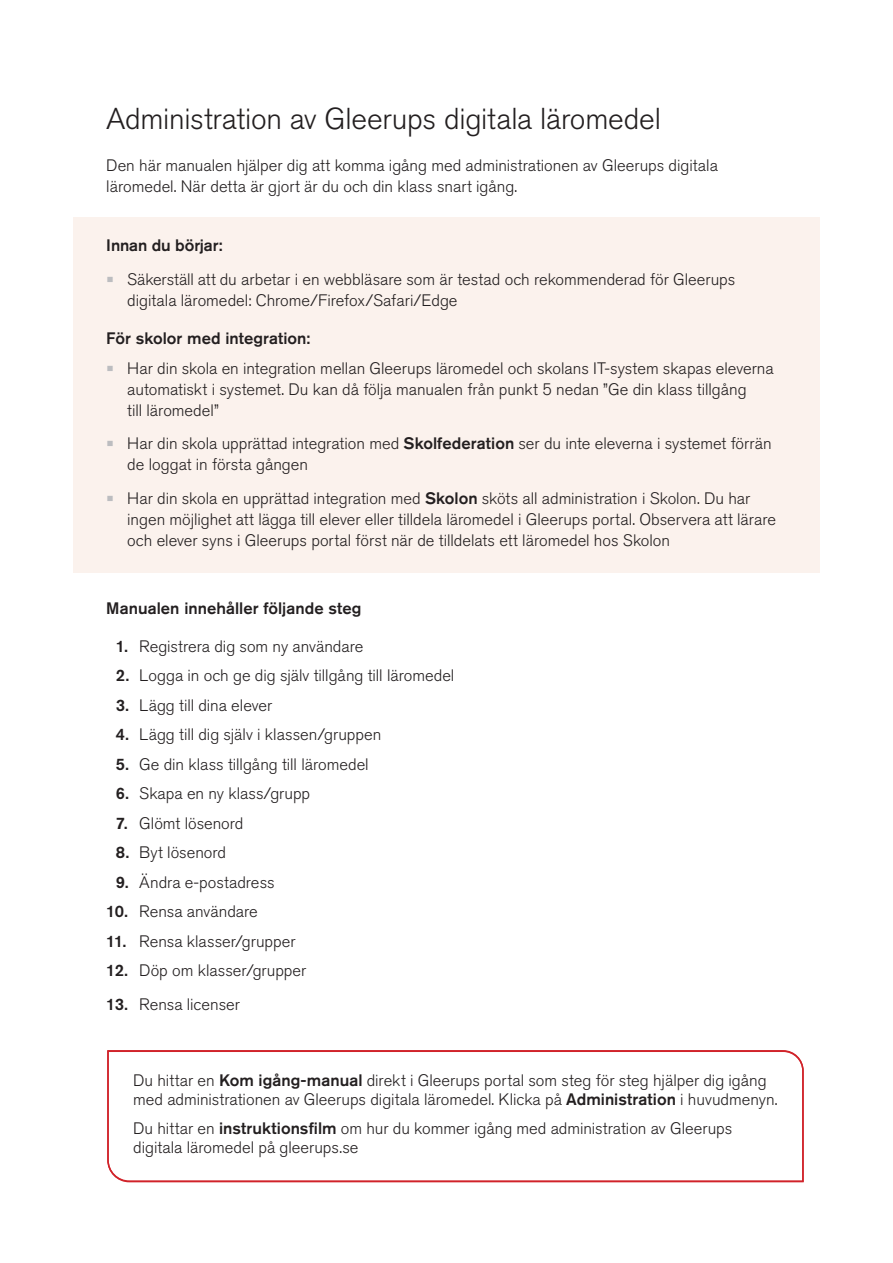
<style>
.page{position:relative;width:893px;height:1263px;background:#fff}
.page>*{position:absolute;margin:0;border:0;box-sizing:border-box;transform-origin:0 0}
.t1{font:300 30px "Akzidenz Grotesk BQ";letter-spacing:-.01em;color:#231f20}
.t2{font:300 16.5px/21px "Akzidenz Grotesk BQ";color:#231f20}
.t3{font:500 16.5px "Akzidenz Grotesk BQ";color:#231f20}
.s1{font-size:24px;color:#bcbdc0}
.s2{font-weight:500}
</style>
<div class="page">
<div style="left:73px;top:218px;width:747px;height:355px;background:#fbf2ed"></div>
<svg style="left:107px;top:1050px;width:697px;height:133px"></svg>
<h1 class="t1" style="left:106px;top:101px;width:556px">Administration av Gleerups digitala läromedel</h1>
<p class="t2" style="left:106px;top:155px;width:613px">Den här manualen hjälper dig att komma igång med administrationen av Gleerups digitala läromedel. När detta är gjort är du och din klass snart igång.</p>
<p class="t3" style="left:106px;top:235px;width:118px">Innan du börjar:</p>
<p class="t2" style="left:127px;top:269px;width:610px;text-indent:-21px"><span class="s1">•</span> Säkerställ att du arbetar i en webbläsare som är testad och rekommenderad för Gleerups digitala läromedel: Chrome/Firefox/Safari/Edge</p>
<p class="t3" style="left:106px;top:328px;width:206px">För skolor med integration:</p>
<p class="t2" style="left:127px;top:358px;width:648px;text-indent:-21px"><span class="s1">•</span> Har din skola en integration mellan Gleerups läromedel och skolans IT-system skapas eleverna automatiskt i systemet. Du kan då följa manualen från punkt 5 nedan ”Ge din klass tillgång<br>till läromedel”</p>
<p class="t2" style="left:127px;top:433px;width:646px;text-indent:-21px"><span class="s1">•</span> Har din skola upprättad integration med <span class="s2">Skolfederation</span> ser du inte eleverna i systemet förrän de loggat in första gången</p>
<p class="t2" style="left:127px;top:488px;width:650px;text-indent:-21px"><span class="s1">•</span> Har din skola en upprättad integration med <span class="s2">Skolon</span> sköts all administration i Skolon. Du har ingen möjlighet att lägga till elever eller tilldela läromedel i Gleerups portal. Observera att lärare och elever syns i Gleerups portal först när de tilldelats ett läromedel hos Skolon</p>
<p class="t3" style="left:106px;top:598px;width:257px">Manualen innehåller följande steg</p>
<p class="t2" style="left:116px;top:636px;width:249px"><span class="s2">1.</span> Registrera dig som ny användare</p>
<p class="t2" style="left:116px;top:665px;width:340px"><span class="s2">2.</span> Logga in och ge dig själv tillgång till läromedel</p>
<p class="t2" style="left:116px;top:695px;width:158px"><span class="s2">3.</span> Lägg till dina elever</p>
<p class="t2" style="left:116px;top:724px;width:267px"><span class="s2">4.</span> Lägg till dig själv i klassen/gruppen</p>
<p class="t2" style="left:116px;top:754px;width:254px"><span class="s2">5.</span> Ge din klass tillgång till läromedel</p>
<p class="t2" style="left:116px;top:783px;width:196px"><span class="s2">6.</span> Skapa en ny klass/grupp</p>
<p class="t2" style="left:116px;top:813px;width:129px"><span class="s2">7.</span> Glömt lösenord</p>
<p class="t2" style="left:116px;top:842px;width:112px"><span class="s2">8.</span> Byt lösenord</p>
<p class="t2" style="left:116px;top:872px;width:161px"><span class="s2">9.</span> Ändra e-postadress</p>
<p class="t2" style="left:106px;top:901px;width:153px"><span class="s2">10.</span> Rensa användare</p>
<p class="t2" style="left:106px;top:931px;width:191px"><span class="s2">11.</span> Rensa klasser/grupper</p>
<p class="t2" style="left:106px;top:960px;width:202px"><span class="s2">12.</span> Döp om klasser/grupper</p>
<p class="t2" style="left:106px;top:994px;width:135px"><span class="s2">13.</span> Rensa licenser</p>
<p class="t2" style="left:133px;top:1070px;width:646px;line-height:19.8px">Du hittar en <span class="s2">Kom igång-manual</span> direkt i Gleerups portal som steg för steg hjälper dig igång med administrationen av Gleerups digitala läromedel. Klicka på <span class="s2">Administration</span> i huvudmenyn.</p>
<p class="t2" style="left:133px;top:1118px;width:601px;line-height:19.8px">Du hittar en <span class="s2">instruktionsfilm</span> om hur du kommer igång med administration av Gleerups digitala läromedel på gleerups.se</p>
</div>
